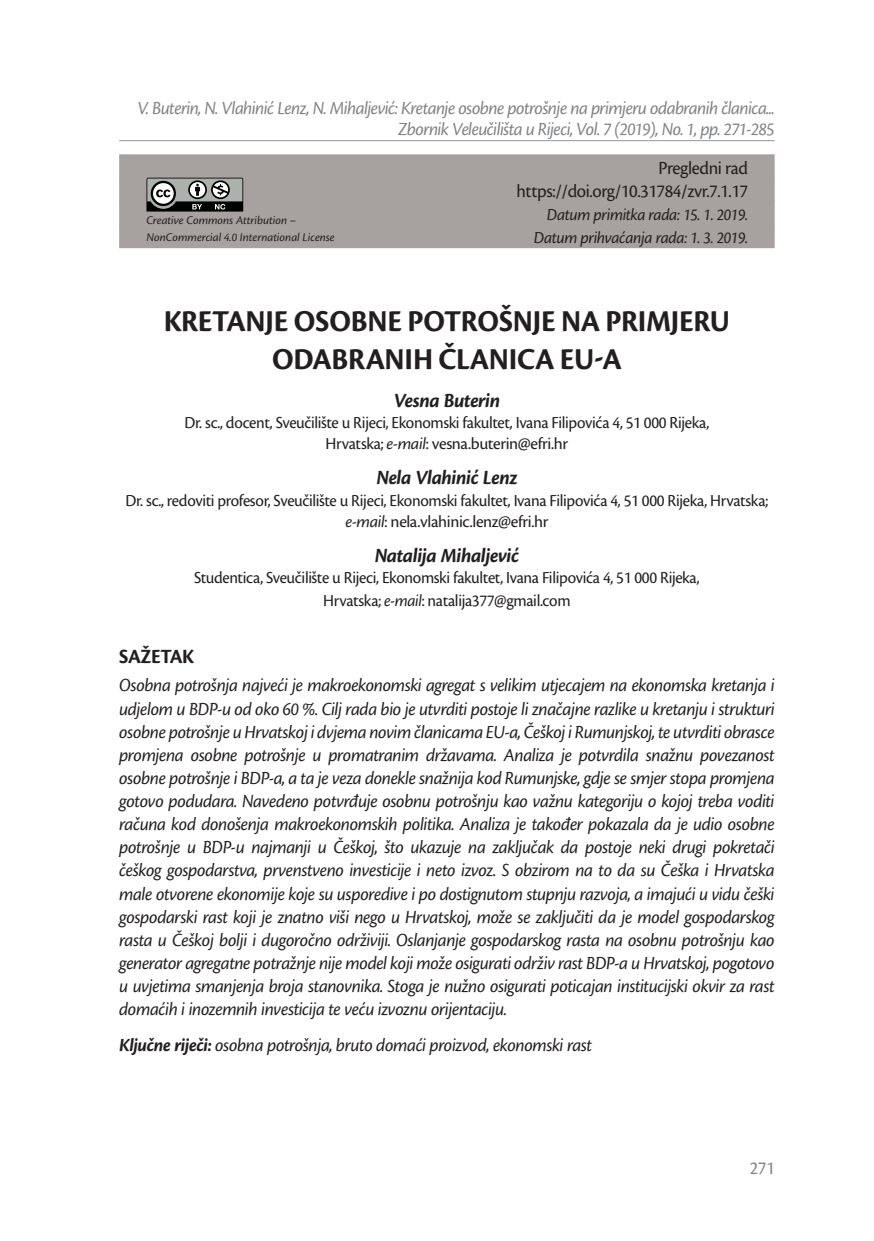
<style>
.page{position:relative;width:874px;height:1241px;background:#fff}
.page>*{position:absolute;margin:0;border:0;box-sizing:border-box;transform-origin:0 0}
.Naslov{font:700 31.5px/37.8px "Cronos Pro";letter-spacing:-.01em;color:#231f20;text-align:center;scale:.96 1}
.t1{font:italic 700 21px "Cronos Pro";letter-spacing:-.025em;color:#231f20;scale:.96 1}
.Sadržaj{font:700 21px "Cronos Pro";letter-spacing:-.02em;color:#231f20;scale:.96 1}
.t2{font:italic 19.25px/23.1px "Cronos Pro";letter-spacing:-.025em;color:#231f20;text-align:justify;scale:.96 1}
.t3{font:italic 19.25px/21px "Cronos Pro";letter-spacing:-.035em;color:#808285;text-align:right;scale:.96 1}
.zaglavlje_iznad_nasl{font:19.25px "Cronos Pro";letter-spacing:-.02em;color:#231f20;scale:.96 1}
.t4{font:19.25px "Cronos Pro";color:#808285;scale:.96 1}
.t5{font:17.5px/21px "Cronos Pro";letter-spacing:-.02em;color:#231f20;text-align:center;scale:.96 1}
.zaglavlje_iznad_nasl-2{font:italic 17.5px "Cronos Pro";letter-spacing:-.02em;color:#231f20;scale:.96 1}
.t6{font:italic 12.25px "Cronos Pro";letter-spacing:-.005em;color:#231f20}
.s1{font-style:italic}
.s2{font-weight:700}
</style>
<div class="page">
<hr style="left:119px;top:140px;width:655px;height:1px;background:#939598">
<div style="left:119px;top:154px;width:655px;height:25px;background:#a7a2a0"></div>
<div style="left:119px;top:177px;width:655px;height:25px;background:#a7a2a0"></div>
<div style="left:119px;top:200px;width:655px;height:25px;background:#a7a2a0"></div>
<div style="left:119px;top:224px;width:655px;height:24px;background:#a7a2a0"></div>
<svg style="left:146px;top:178px;width:97px;height:33px"></svg>
<p class="t3" style="left:137px;top:98px;width:665px">V. Buterin, N. Vlahinić Lenz, N. Mihaljević: Kretanje osobne potrošnje na primjeru odabranih članica...<br>Zbornik Veleučilišta u Rijeci, Vol. 7 (2019), No. 1, pp. 271-285</p>
<p class="t6" style="left:146px;top:213px;width:151px">Creative Commons Attribution –</p>
<p class="t6" style="left:146px;top:230px;width:190px">NonCommercial 4.0 International License</p>
<p class="zaglavlje_iznad_nasl" style="left:658px;top:157px;width:95px">Pregledni rad</p>
<p class="zaglavlje_iznad_nasl" style="left:516px;top:180px;width:242px">https://doi.org/10.31784/zvr.7.1.17</p>
<p class="zaglavlje_iznad_nasl-2" style="left:546px;top:205px;width:211px">Datum primitka rada: 15. 1. 2019.</p>
<p class="zaglavlje_iznad_nasl-2" style="left:533px;top:228px;width:224px">Datum prihvaćanja rada: 1. 3. 2019.</p>
<p class="Naslov" style="left:164px;top:303px;width:591px">KRETANJE OSOBNE POTROŠNJE NA PRIMJERU<br>ODABRANIH ČLANICA EU-A</p>
<p class="t1" style="left:393px;top:388px;width:112px">Vesna Buterin</p>
<p class="t5" style="left:184px;top:412px;width:548px">Dr. sc., docent, Sveučilište u Rijeci, Ekonomski fakultet, Ivana Filipovića 4, 51 000 Rijeka,<br>Hrvatska; <span class="s1">e-mail</span>: vesna.buterin@efri.hr</p>
<p class="t1" style="left:376px;top:466px;width:148px">Nela Vlahinić Lenz</p>
<p class="t5" style="left:125px;top:489px;width:670px">Dr. sc., redoviti profesor, Sveučilište u Rijeci, Ekonomski fakultet, Ivana Filipovića 4, 51 000 Rijeka, Hrvatska; <span class="s1">e-mail</span>: nela.vlahinic.lenz@efri.hr</p>
<p class="t1" style="left:374px;top:543px;width:152px">Natalija Mihaljević</p>
<p class="t5" style="left:194px;top:566px;width:528px;line-height:23.1px">Studentica, Sveučilište u Rijeci, Ekonomski fakultet, Ivana Filipovića 4, 51 000 Rijeka,<br>Hrvatska; <span class="s1">e-mail</span>: natalija377@gmail.com</p>
<p class="Sadržaj" style="left:119px;top:644px;width:80px">SAŽETAK</p>
<p class="t2" style="left:119px;top:674px;width:684px">Osobna potrošnja najveći je makroekonomski agregat s velikim utjecajem na ekonomska kretanja i udjelom u BDP-u od oko 60 %. Cilj rada bio je utvrditi postoje li značajne razlike u kretanju i strukturi osobne potrošnje u Hrvatskoj i dvjema novim članicama EU-a, Češkoj i Rumunjskoj, te utvrditi obrasce promjena osobne potrošnje u promatranim državama. Analiza je potvrdila snažnu povezanost osobne potrošnje i BDP-a, a ta je veza donekle snažnija kod Rumunjske, gdje se smjer stopa promjena gotovo podudara. Navedeno potvrđuje osobnu potrošnju kao važnu kategoriju o kojoj treba voditi računa kod donošenja makroekonomskih politika. Analiza je također pokazala da je udio osobne potrošnje u BDP-u najmanji u Češkoj, što ukazuje na zaključak da postoje neki drugi pokretači češkog gospodarstva, prvenstveno investicije i neto izvoz. S obzirom na to da su Češka i Hrvatska male otvorene ekonomije koje su usporedive i po dostignutom stupnju razvoja, a imajući u vidu češki gospodarski rast koji je znatno viši nego u Hrvatskoj, može se zaključiti da je model gospodarskog rasta u Češkoj bolji i dugoročno održiviji. Oslanjanje gospodarskog rasta na osobnu potrošnju kao generator agregatne potražnje nije model koji može osigurati održiv rast BDP-a u Hrvatskoj, pogotovo u uvjetima smanjenja broja stanovnika. Stoga je nužno osigurati poticajan institucijski okvir za rast domaćih i inozemnih investicija te veću izvoznu orijentaciju.</p>
<p class="t2" style="left:119px;top:1033px;width:494px"><span class="s2">Ključne riječi:</span> osobna potrošnja, bruto domaći proizvod, ekonomski rast</p>
<p class="t4" style="left:749px;top:1156px;width:27px">271</p>
</div>
